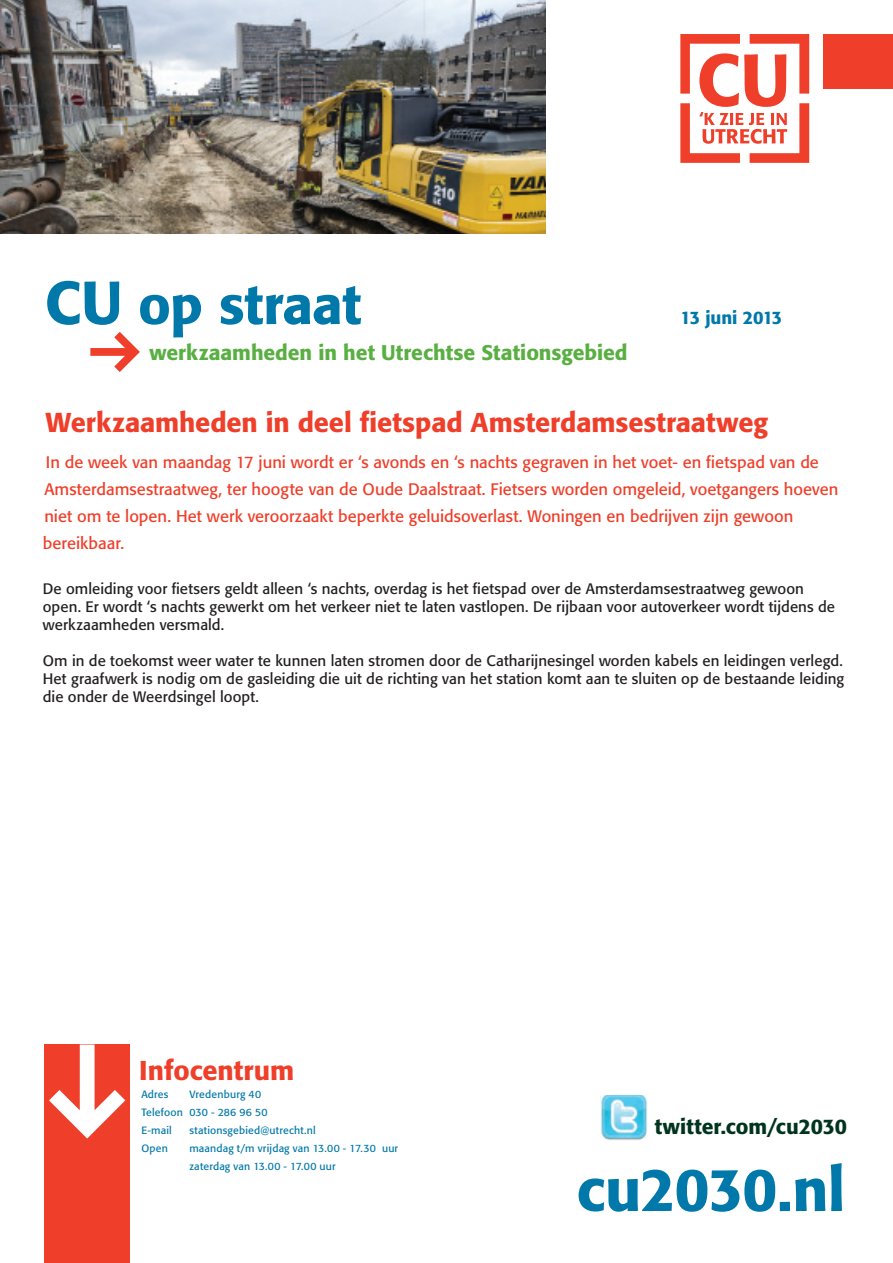
<style>
.page{position:relative;width:893px;height:1263px;background:#fff}
.page>*{position:absolute;margin:0;border:0;box-sizing:border-box;transform-origin:0 0}
.t1{font:500 60px "Formata BQ";letter-spacing:-.015em;color:#0078a9}
.t2{font:500 54px "Formata BQ";letter-spacing:-.005em;color:#0078a9}
.t3{font:500 27px "Formata BQ";color:#ef3e29}
.t4{font:500 21px "Formata BQ";color:#59af41}
.t5{font:500 21px "Formata BQ";color:#01341e}
.t6{font:500 18px "Formata BQ";letter-spacing:-.01em;color:#0078a9}
.t7{font:16.5px/27px "Formata BQ";color:#ef3e29}
.t8{font:15px/18px "Formata BQ";letter-spacing:.005em;color:#231f20}
.t9{font:10.5px/18px "Formata BQ";letter-spacing:.02em;color:#0078a9}
.s1{font-size:60px}
</style>
<div class="page">
<svg style="left:680px;top:34px;width:129px;height:129px"></svg>
<div style="left:823px;top:34px;width:70px;height:55px;background:#ef3e29"></div>
<div style="left:45px;top:1044px;width:85px;height:219px;background:#ef3e29"></div>
<svg style="left:49px;top:1044px;width:76px;height:94px"></svg>
<svg style="left:90px;top:332px;width:50px;height:40px"></svg>
<img style="left:601px;top:1095px;width:46px;height:45px">
<img style="left:0;top:0;width:546px;height:234px">
<h2 class="t2" style="left:45px;top:272px;width:318px"><span class="s1">CU</span> op straat</h2>
<h3 class="t4" style="left:150px;top:340px;width:479px">werkzaamheden in het Utrechtse Stationsgebied</h3>
<p class="t6" style="left:680px;top:307px;width:104px">13 juni 2013</p>
<h3 class="t3" style="left:46px;top:406px;width:724px">Werkzaamheden in deel fietspad Amsterdamsestraatweg</h3>
<p class="t7" style="left:43px;top:449px;width:797px">In de week van maandag 17 juni wordt er ‘s avonds en ‘s nachts gegraven in het voet- en fietspad van de Amsterdamsestraatweg, ter hoogte van de Oude Daalstraat. Fietsers worden omgeleid, voetgangers hoeven niet om te lopen. Het werk veroorzaakt beperkte geluidsoverlast. Woningen en bedrijven zijn gewoon bereikbaar.</p>
<p class="t8" style="left:43px;top:580px;width:794px">De omleiding voor fietsers geldt alleen ‘s nachts, overdag is het fietspad over de Amsterdamsestraatweg gewoon open. Er wordt ‘s nachts gewerkt om het verkeer niet te laten vastlopen. De rijbaan voor autoverkeer wordt tijdens de werkzaamheden versmald.</p>
<p class="t8" style="left:43px;top:652px;width:803px;text-align:justify">Om in de toekomst weer water te kunnen laten stromen door de Catharijnesingel worden kabels en leidingen verlegd.<br>Het graafwerk is nodig om de gasleiding die uit de richting van het station komt aan te sluiten op de bestaande leiding die onder de Weerdsingel loopt.</p>
<h3 class="t3" style="left:139px;top:1054px;width:156px">Infocentrum</h3>
<p class="t9" style="left:141px;top:1085px;width:128px;text-indent:48px">Vredenburg 40<br>Telefoon 030 - 286 96 50<br>E-mail</p>
<p class="t9" style="left:141px;top:1085px;width:29px">Adres</p>
<p class="t9" style="left:189px;top:1121px;width:128px">stationsgebied@utrecht.nl</p>
<p class="t9" style="left:141px;top:1139px;width:28px">Open</p>
<p class="t9" style="left:189px;top:1139px;width:210px">maandag t/m vrijdag van 13.00 - 17.30 uur zaterdag van 13.00 - 17.00 uur</p>
<h3 class="t5" style="left:655px;top:1114px;width:194px">twitter.com/cu2030</h3>
<h1 class="t1" style="left:576px;top:1153px;width:270px">cu2030.nl</h1>
</div>
